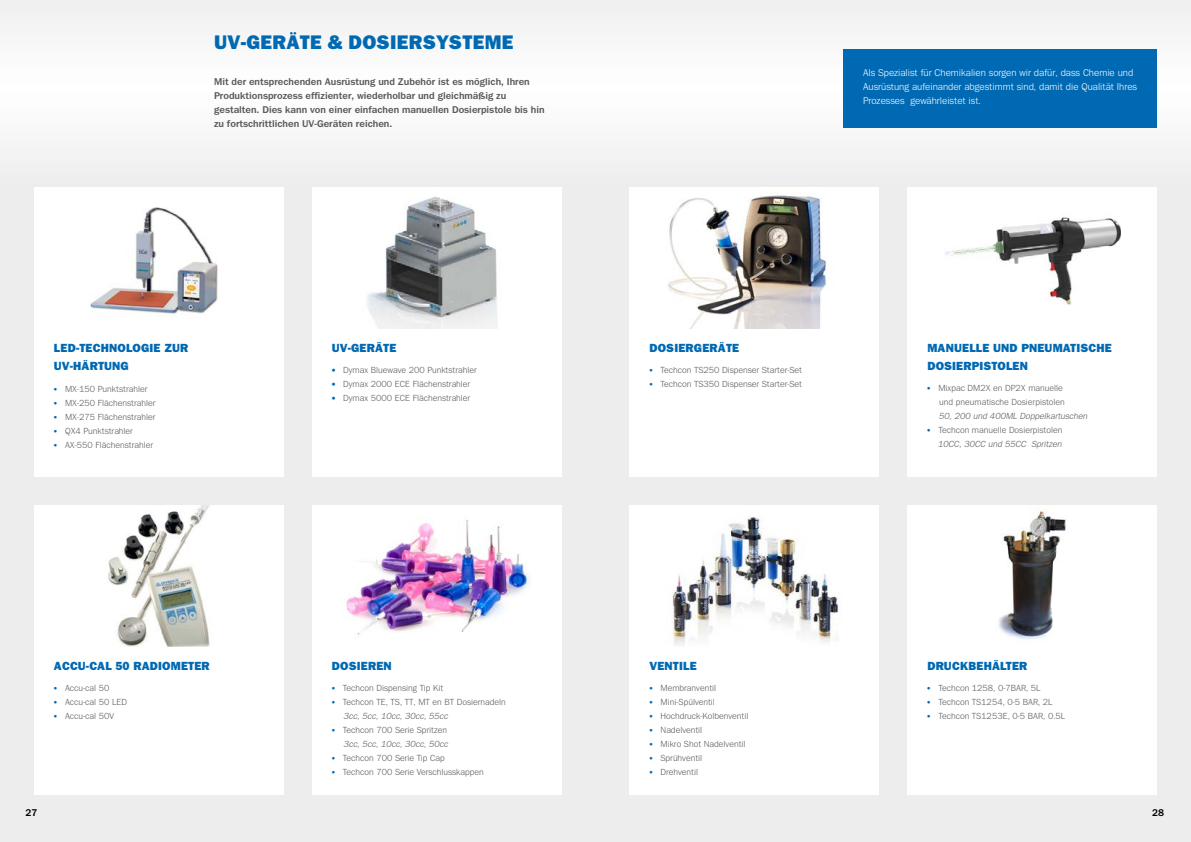
<style>
.page{position:relative;width:1191px;height:842px;background:#ededed}
.page>*{position:absolute;margin:0;border:0;box-sizing:border-box;transform-origin:0 0}
.t1{font:800 20px "Tee Franklin";letter-spacing:.015em;color:#0069b3}
.t2{font:800 12px/18px "Tee Franklin";letter-spacing:.015em;color:#0069b3}
.t3{font:700 10px/14px "Tee Franklin";color:#5a5a59}
.t4{font:10px/14px "Tee Franklin";color:#fff}
.t5{font:700 10px "Tee Franklin";color:#000}
.t6{font:9px/14px "Tee Franklin";color:#5a5a59;text-align:right}
.t7{font:italic 9px "Tee Franklin";color:#5a5a59}
.s1{color:#0069b3}
.s2{font-weight:700;color:#0069b3}
.s3{font-style:italic}
</style>
<div class="page">
<div style="left:0;top:0;width:1191px;height:187px;background:#f6f6f6"></div>
<div style="left:312px;top:329px;width:249px;height:147px;background:#fff"></div>
<div style="left:34px;top:329px;width:249px;height:147px;background:#fff"></div>
<div style="left:312px;top:187px;width:249px;height:142px;background:#fff"></div>
<img style="left:367px;top:196px;width:130px;height:133px">
<div style="left:34px;top:187px;width:249px;height:142px;background:#fff"></div>
<img style="left:90px;top:207px;width:128px;height:111px">
<div style="left:34px;top:505px;width:249px;height:142px;background:#fff"></div>
<img style="left:108px;top:505px;width:102px;height:142px">
<div style="left:312px;top:647px;width:249px;height:147px;background:#fff"></div>
<div style="left:312px;top:505px;width:249px;height:142px;background:#fff"></div>
<img style="left:346px;top:520px;width:183px;height:115px">
<div style="left:34px;top:647px;width:249px;height:147px;background:#fff"></div>
<div style="left:907px;top:329px;width:250px;height:147px;background:#fff"></div>
<div style="left:629px;top:647px;width:250px;height:147px;background:#fff"></div>
<div style="left:907px;top:647px;width:250px;height:147px;background:#fff"></div>
<div style="left:907px;top:505px;width:250px;height:142px;background:#fff"></div>
<img style="left:999px;top:509px;width:67px;height:130px">
<div style="left:629px;top:329px;width:250px;height:147px;background:#fff"></div>
<div style="left:629px;top:187px;width:250px;height:142px;background:#fff"></div>
<img style="left:668px;top:195px;width:159px;height:134px">
<div style="left:629px;top:505px;width:250px;height:142px;background:#fff"></div>
<img style="left:672px;top:517px;width:168px;height:129px">
<div style="left:907px;top:187px;width:250px;height:142px;background:#fff"></div>
<img style="left:945px;top:217px;width:175px;height:88px">
<div style="left:843px;top:49px;width:314px;height:79px;background:#0069b3"></div>
<h1 class="t1" style="left:214px;top:30px;width:301px">UV-GERÄTE &amp; DOSIERSYSTEME</h1>
<p class="t3" style="left:214px;top:74px;width:332px">Mit der entsprechenden Ausrüstung und Zubehör ist es möglich, Ihren Produktionsprozess effizienter, wiederholbar und gleichmäßig zu gestalten. Dies kann von einer einfachen manuellen Dosierpistole bis hin zu fortschrittlichen UV-Geräten reichen.</p>
<p class="t4" style="left:863px;top:66px;width:275px">Als Spezialist für Chemikalien sorgen wir dafür, dass Chemie und<br>Ausrüstung aufeinander abgestimmt sind, damit die Qualität Ihres<br>Prozesses gewährleistet ist.</p>
<h2 class="t2" style="left:54px;top:339px;width:136px">LED-TECHNOLOGIE ZUR<br>UV-HÄRTUNG</h2>
<p class="t6" style="left:54px;top:382px;width:95px"><span class="s1">•</span> MX-150 Punktstrahler</p>
<p class="t6" style="left:54px;top:396px;width:103px"><span class="s1">•</span> MX-250 Flächenstrahler</p>
<p class="t6" style="left:54px;top:410px;width:103px"><span class="s1">•</span> MX-275 Flächenstrahler</p>
<p class="t6" style="left:54px;top:424px;width:81px"><span class="s1">•</span> QX4 Punktstrahler</p>
<p class="t6" style="left:54px;top:438px;width:101px"><span class="s1">•</span> AX-550 Flächenstrahler</p>
<h2 class="t2" style="left:332px;top:339px;width:66px">UV-GERÄTE</h2>
<p class="t6" style="left:332px;top:363px;width:147px"><span class="s2">•</span> Dymax Bluewave 200 Punktstrahler</p>
<p class="t6" style="left:332px;top:377px;width:140px"><span class="s2">•</span> Dymax 2000 ECE Flächenstrahler</p>
<p class="t6" style="left:332px;top:391px;width:140px"><span class="s2">•</span> Dymax 5000 ECE Flächenstrahler</p>
<h2 class="t2" style="left:649px;top:339px;width:91px">DOSIERGERÄTE</h2>
<p class="t6" style="left:649px;top:363px;width:154px"><span class="s1">•</span> Techcon TS250 Dispenser Starter-Set</p>
<p class="t6" style="left:649px;top:377px;width:154px"><span class="s1">•</span> Techcon TS350 Dispenser Starter-Set</p>
<h2 class="t2" style="left:927px;top:339px;width:186px">MANUELLE UND PNEUMATISCHE<br>DOSIERPISTOLEN</h2>
<p class="t6" style="left:927px;top:381px;width:139px"><span class="s1">•</span> Mixpac DM2X en DP2X manuelle und pneumatische Dosierpistolen</p>
<p class="t7" style="left:939px;top:411px;width:150px">50, 200 und 400ML Doppelkartuschen</p>
<p class="t6" style="left:927px;top:423px;width:137px"><span class="s1">•</span> Techcon manuelle Dosierpistolen<br><span class="s3">10CC, 30CC und 55CC Spritzen</span></p>
<h2 class="t2" style="left:54px;top:656px;width:157px">ACCU-CAL 50 RADIOMETER</h2>
<h2 class="t2" style="left:332px;top:657px;width:61px">DOSIEREN</h2>
<h2 class="t2" style="left:649px;top:657px;width:49px">VENTILE</h2>
<h2 class="t2" style="left:927px;top:657px;width:101px">DRUCKBEHÄLTER</h2>
<p class="t6" style="left:54px;top:681px;width:57px"><span class="s1">•</span> Accu-cal 50</p>
<p class="t6" style="left:54px;top:695px;width:75px"><span class="s1">•</span> Accu-cal 50 LED</p>
<p class="t6" style="left:54px;top:709px;width:62px"><span class="s1">•</span> Accu-cal 50V</p>
<p class="t6" style="left:332px;top:681px;width:113px"><span class="s1">•</span> Techcon Dispensing Tip Kit</p>
<p class="t6" style="left:344px;top:695px;width:164px;text-align:left;text-indent:-12px"><span class="s1">•</span> Techcon TE, TS, TT, MT en BT Dosiernadeln<br><span class="s3">3cc, 5cc, 10cc, 30cc, 55cc</span></p>
<p class="t6" style="left:332px;top:723px;width:118px"><span class="s1">•</span> Techcon 700 Serie Spritzen<br><span class="s3">3cc, 5cc, 10cc, 30cc, 50cc</span></p>
<p class="t6" style="left:332px;top:751px;width:115px"><span class="s1">•</span> Techcon 700 Serie Tip Cap</p>
<p class="t6" style="left:332px;top:765px;width:153px"><span class="s1">•</span> Techcon 700 Serie Verschlusskappen</p>
<p class="t6" style="left:649px;top:681px;width:68px"><span class="s1">•</span> Membranventil</p>
<p class="t6" style="left:649px;top:695px;width:67px"><span class="s1">•</span> Mini-Spülventil</p>
<p class="t6" style="left:649px;top:709px;width:101px"><span class="s1">•</span> Hochdruck-Kolbenventil</p>
<p class="t6" style="left:649px;top:723px;width:54px"><span class="s1">•</span> Nadelventil</p>
<p class="t6" style="left:649px;top:737px;width:98px"><span class="s1">•</span> Mikro Shot Nadelventil</p>
<p class="t6" style="left:649px;top:751px;width:54px"><span class="s1">•</span> Sprühventil</p>
<p class="t6" style="left:649px;top:765px;width:50px"><span class="s1">•</span> Drehventil</p>
<p class="t6" style="left:927px;top:681px;width:115px"><span class="s1">•</span> Techcon 1258, 0-7BAR, 5L</p>
<p class="t6" style="left:927px;top:695px;width:127px"><span class="s1">•</span> Techcon TS1254, 0-5 BAR, 2L</p>
<p class="t6" style="left:927px;top:709px;width:140px"><span class="s1">•</span> Techcon TS1253E, 0-5 BAR, 0.5L</p>
<p class="t5" style="left:26px;top:807px;width:13px">27</p>
<p class="t5" style="left:1152px;top:807px;width:13px">28</p>
</div>
